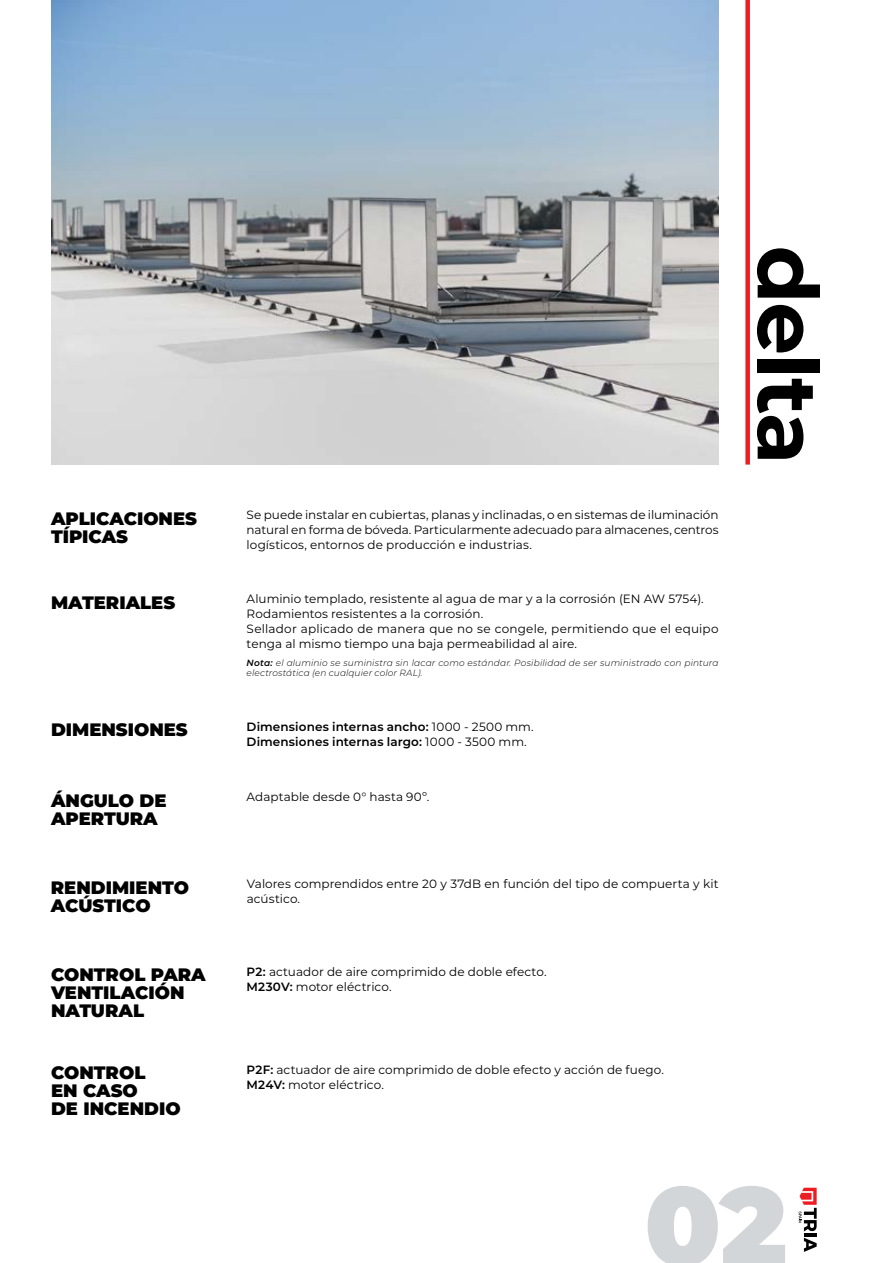
<style>
.page{position:relative;width:893px;height:1263px;background:#fff}
.page>*{position:absolute;margin:0;border:0;box-sizing:border-box;transform-origin:0 0}
.t1{font:900 110.7px "Montserrat";color:#d3d6d9}
.t2{font:700 84px "Montserrat";letter-spacing:-.02em;color:#000}
.t3{font:900 18px/18px "Montserrat";color:#000}
.t4{font:12px/15px "Montserrat";letter-spacing:.005em;color:#000}
.t5{font:600 12px/15px "Montserrat";letter-spacing:.01em;color:#000}
.t6{font:italic 300 9px/10.5px "Montserrat";letter-spacing:.015em;color:#000}
.s1{font-weight:600}
.s2{font-weight:400}
</style>
<div class="page">
<svg style="left:799px;top:1188px;width:18px;height:64px"></svg>
<img style="left:51px;top:0;width:668px;height:465px">
<div style="left:745px;top:0;width:5px;height:465px;background:#ed1d24"></div>
<h3 class="t3" style="left:51px;top:509px;width:148px">APLICACIONES<br>TÍPICAS</h3>
<p class="t4" style="left:247px;top:506px;width:473px;text-align:justify">Se puede instalar en cubiertas, planas y inclinadas, o en sistemas de iluminación natural en forma de bóveda. Particularmente adecuado para almacenes, centros logísticos, entornos de producción e industrias.</p>
<h3 class="t3" style="left:51px;top:592px;width:126px">MATERIALES</h3>
<p class="t4" style="left:247px;top:591px;width:473px">Aluminio templado, resistente al agua de mar y a la corrosión (EN AW 5754).<br>Rodamientos resistentes a la corrosión.<br>Sellador aplicado de manera que no se congele, permitiendo que el equipo tenga al mismo tiempo una baja permeabilidad al aire.</p>
<p class="t6" style="left:247px;top:657px;width:473px"><span class="s1">Nota:</span> el aluminio se suministra sin lacar como estándar. Posibilidad de ser suministrado con pintura electrostática (en cualquier color RAL).</p>
<h3 class="t3" style="left:51px;top:720px;width:138px">DIMENSIONES</h3>
<p class="t5" style="left:247px;top:718px;width:289px">Dimensiones internas ancho: <span class="s2">1000 - 2500 mm.<br></span>Dimensiones internas largo: <span class="s2">1000 - 3500 mm.</span></p>
<h3 class="t3" style="left:51px;top:790px;width:117px">ÁNGULO DE</h3>
<p class="t4" style="left:247px;top:789px;width:184px">Adaptable desde 0° hasta 90º.</p>
<h3 class="t3" style="left:51px;top:808px;width:108px">APERTURA</h3>
<h3 class="t3" style="left:51px;top:877px;width:140px">RENDIMIENTO<br>ACÚSTICO</h3>
<p class="t4" style="left:247px;top:876px;width:473px">Valores comprendidos entre 20 y 37dB en función del tipo de compuerta y kit acústico.</p>
<h3 class="t3" style="left:51px;top:965px;width:156px">CONTROL PARA<br>VENTILACIÓN<br>NATURAL</h3>
<h3 class="t3" style="left:51px;top:1062px;width:131px">CONTROL<br>EN CASO<br>DE INCENDIO</h3>
<p class="t4" style="left:247px;top:964px;width:301px"><span class="s1">P2:</span> actuador de aire comprimido de doble efecto.<br><span class="s1">M230V:</span> motor eléctrico.</p>
<p class="t4" style="left:247px;top:1062px;width:419px"><span class="s1">P2F:</span> actuador de aire comprimido de doble efecto y acción de fuego.<br><span class="s1">M24V:</span> motor eléctrico.</p>
<h2 class="t2" style="left:848px;top:245px;width:221px;rotate:90deg">delta</h2>
<h1 class="t1" style="left:644px;top:1143px;width:144px">02</h1>
</div>
